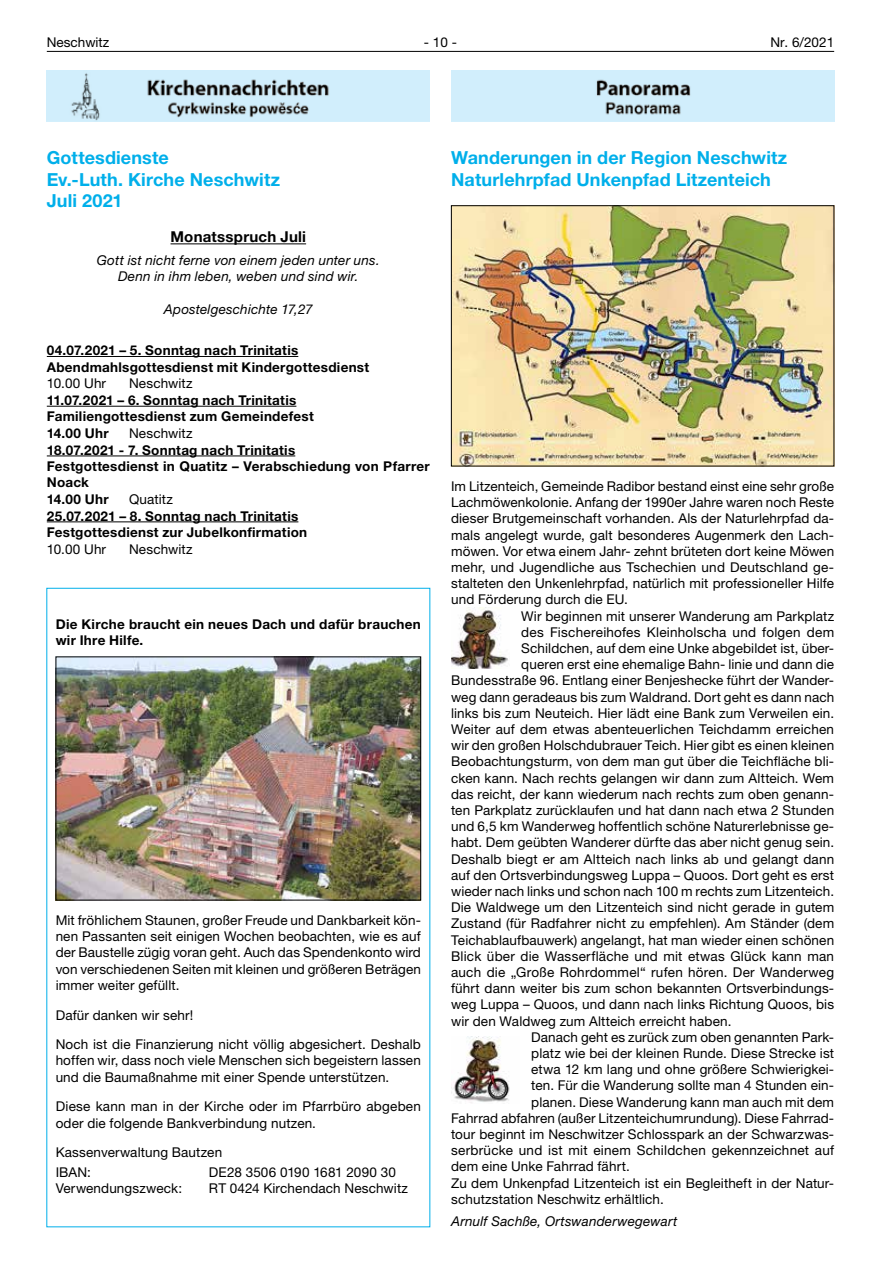
<style>
.page{position:relative;width:881px;height:1263px;background:#fff}
.page>*{position:absolute;margin:0;border:0;box-sizing:border-box;transform-origin:0 0}
.t1{font:700 18px/21.6px "Helvetica Neue LT";letter-spacing:.005em;color:#00afea}
.t2{font:700 15px "Helvetica Neue LT";letter-spacing:.015em;color:#000}
.t3{font:13.5px/16.2px "Helvetica Neue LT";letter-spacing:.01em;color:#000;text-align:justify}
.t4{font:700 13.5px/16.5px "Helvetica Neue LT";letter-spacing:.02em;color:#000}
.t5{font:italic 13.5px/16.2px "Helvetica Neue LT";letter-spacing:.015em;color:#000;text-align:center}
</style>
<div class="page">
<hr style="left:47px;top:51px;width:786px;height:1px;background:#000">
<img style="left:451px;top:70px;width:382px;height:51px">
<img style="left:453px;top:207px;width:378px;height:257px">
<div style="left:451px;top:205px;width:382px;height:261px;border:1px solid #000"></div>
<hr style="left:170px;top:243px;width:136px;height:1px;background:#000">
<img style="left:47px;top:70px;width:382px;height:51px">
<hr style="left:47px;top:356px;width:251px;height:1px;background:#000">
<hr style="left:47px;top:406px;width:249px;height:1px;background:#000">
<hr style="left:47px;top:456px;width:248px;height:1px;background:#000">
<hr style="left:47px;top:521px;width:251px;height:1px;background:#000">
<img style="left:58px;top:659px;width:361px;height:239px">
<div style="left:56px;top:657px;width:365px;height:243px;border:1px solid #000"></div>
<img style="left:451px;top:608px;width:57px;height:61px">
<img style="left:451px;top:1036px;width:59px;height:67px">
<p class="t3" style="left:47px;top:34px;width:64px">Neschwitz</p>
<p class="t3" style="left:424px;top:34px;width:35px">- 10 -</p>
<p class="t3" style="left:770px;top:34px;width:65px">Nr. 6/2021</p>
<h1 class="t1" style="left:47px;top:147px;width:234px">Gottesdienste<br>Ev.-Luth. Kirche Neschwitz<br>Juli 2021</h1>
<p class="t2" style="left:170px;top:228px;width:137px">Monatsspruch Juli</p>
<p class="t5" style="left:97px;top:252px;width:284px">Gott ist nicht ferne von einem jeden unter uns.<br>Denn in ihm leben, weben und sind wir.</p>
<p class="t5" style="left:164px;top:300px;width:150px">Apostelgeschichte 17,27</p>
<p class="t4" style="left:47px;top:342px;width:324px">04.07.2021 – 5. Sonntag nach Trinitatis<br>Abendmahlsgottesdienst mit Kindergottesdienst</p>
<p class="t3" style="left:47px;top:375px;width:61px">10.00 Uhr</p>
<p class="t3" style="left:129px;top:375px;width:65px">Neschwitz</p>
<p class="t4" style="left:47px;top:391px;width:268px">11.07.2021 – 6. Sonntag nach Trinitatis<br>Familiengottesdienst zum Gemeindefest<br>14.00 Uhr</p>
<p class="t3" style="left:129px;top:425px;width:65px">Neschwitz</p>
<p class="t4" style="left:47px;top:441px;width:384px">18.07.2021 - 7. Sonntag nach Trinitatis<br>Festgottesdienst in Quatitz – Verabschiedung von Pfarrer<br>Noack<br>14.00 Uhr</p>
<p class="t3" style="left:129px;top:491px;width:45px">Quatitz</p>
<p class="t4" style="left:47px;top:507px;width:262px">25.07.2021 – 8. Sonntag nach Trinitatis<br>Festgottesdienst zur Jubelkonfirmation</p>
<p class="t3" style="left:47px;top:541px;width:61px">10.00 Uhr</p>
<p class="t3" style="left:129px;top:541px;width:65px">Neschwitz</p>
<p class="t4" style="left:56px;top:616px;width:366px">Die Kirche braucht ein neues Dach und dafür brauchen wir Ihre Hilfe.</p>
<p class="t3" style="left:56px;top:912px;width:366px">Mit fröhlichem Staunen, großer Freude und Dankbarkeit kön&shy;nen Passanten seit einigen Wochen beobachten, wie es auf der Baustelle zügig voran geht. Auch das Spendenkonto wird von verschiedenen Seiten mit kleinen und größeren Beträgen immer weiter gefüllt.</p>
<p class="t3" style="left:56px;top:1006px;width:139px">Dafür danken wir sehr!</p>
<p class="t3" style="left:56px;top:1036px;width:366px">Noch ist die Finanzierung nicht völlig abgesichert. Deshalb hoffen wir, dass noch viele Menschen sich begeistern lassen und die Baumaßnahme mit einer Spende unterstützen.</p>
<p class="t3" style="left:56px;top:1098px;width:366px">Diese kann man in der Kirche oder im Pfarrbüro abgeben oder die folgende Bankverbindung nutzen.</p>
<p class="t3" style="left:56px;top:1142px;width:168px;line-height:19.6px">Kassenverwaltung Bautzen<br>IBAN:</p>
<p class="t3" style="left:209px;top:1164px;width:188px">DE28 3506 0190 1681 2090 30</p>
<p class="t3" style="left:56px;top:1180px;width:128px">Verwendungszweck:</p>
<p class="t3" style="left:209px;top:1180px;width:200px">RT 0424 Kirchendach Neschwitz</p>
<h1 class="t1" style="left:451px;top:147px;width:337px">Wanderungen in der Region Neschwitz<br>Naturlehrpfad Unkenpfad Litzenteich</h1>
<p class="t3" style="left:451px;top:478px;width:384px">Im Litzenteich, Gemeinde Radibor bestand einst eine sehr große</p>
<p class="t3" style="left:451px;top:494px;width:384px">Lachmöwenkolonie. Anfang der 1990er Jahre waren noch Reste</p>
<p class="t3" style="left:451px;top:510px;width:384px">dieser Brutgemeinschaft vorhanden. Als der Naturlehrpfad da-</p>
<p class="t3" style="left:451px;top:526px;width:384px">mals angelegt wurde, galt besonderes Augenmerk den Lach-</p>
<p class="t3" style="left:451px;top:543px;width:384px">möwen. Vor etwa einem Jahr- zehnt brüteten dort keine Möwen</p>
<p class="t3" style="left:451px;top:559px;width:384px">mehr, und Jugendliche aus Tschechien und Deutschland ge-</p>
<p class="t3" style="left:451px;top:575px;width:384px">stalteten den Unkenlehrpfad, natürlich mit professioneller Hilfe</p>
<p class="t3" style="left:451px;top:591px;width:178px">und Förderung durch die EU.</p>
<p class="t3" style="left:521px;top:607px;width:314px">Wir beginnen mit unserer Wanderung am Parkplatz</p>
<p class="t3" style="left:521px;top:624px;width:314px">des Fischereihofes Kleinholscha und folgen dem</p>
<p class="t3" style="left:521px;top:640px;width:314px">Schildchen, auf dem eine Unke abgebildet ist, über-</p>
<p class="t3" style="left:521px;top:656px;width:314px">queren erst eine ehemalige Bahn- linie und dann die</p>
<p class="t3" style="left:451px;top:672px;width:384px">Bundesstraße 96. Entlang einer Benjeshecke führt der Wander-</p>
<p class="t3" style="left:451px;top:688px;width:384px">weg dann geradeaus bis zum Waldrand. Dort geht es dann nach</p>
<p class="t3" style="left:451px;top:705px;width:384px">links bis zum Neuteich. Hier lädt eine Bank zum Verweilen ein.</p>
<p class="t3" style="left:451px;top:721px;width:384px">Weiter auf dem etwas abenteuerlichen Teichdamm erreichen</p>
<p class="t3" style="left:451px;top:737px;width:384px">wir den großen Holschdubrauer Teich. Hier gibt es einen kleinen</p>
<p class="t3" style="left:451px;top:753px;width:384px">Beobachtungsturm, von dem man gut über die Teichfläche bli-</p>
<p class="t3" style="left:451px;top:769px;width:384px">cken kann. Nach rechts gelangen wir dann zum Altteich. Wem</p>
<p class="t3" style="left:451px;top:786px;width:384px">das reicht, der kann wiederum nach rechts zum oben genann-</p>
<p class="t3" style="left:451px;top:802px;width:384px">ten Parkplatz zurücklaufen und hat dann nach etwa 2 Stunden</p>
<p class="t3" style="left:451px;top:818px;width:384px">und 6,5 km Wanderweg hoffentlich schöne Naturerlebnisse ge-</p>
<p class="t3" style="left:451px;top:834px;width:384px">habt. Dem geübten Wanderer dürfte das aber nicht genug sein.</p>
<p class="t3" style="left:451px;top:850px;width:384px">Deshalb biegt er am Altteich nach links ab und gelangt dann</p>
<p class="t3" style="left:451px;top:867px;width:384px">auf den Ortsverbindungsweg Luppa – Quoos. Dort geht es erst</p>
<p class="t3" style="left:451px;top:883px;width:384px">wieder nach links und schon nach 100 m rechts zum Litzenteich.</p>
<p class="t3" style="left:451px;top:899px;width:384px">Die Waldwege um den Litzenteich sind nicht gerade in gutem</p>
<p class="t3" style="left:451px;top:915px;width:384px">Zustand (für Radfahrer nicht zu empfehlen). Am Ständer (dem</p>
<p class="t3" style="left:451px;top:931px;width:384px">Teichablaufbauwerk) angelangt, hat man wieder einen schönen</p>
<p class="t3" style="left:451px;top:948px;width:384px">Blick über die Wasserfläche und mit etwas Glück kann man</p>
<p class="t3" style="left:451px;top:964px;width:384px">auch die „Große Rohrdommel“ rufen hören. Der Wanderweg</p>
<p class="t3" style="left:451px;top:980px;width:384px">führt dann weiter bis zum schon bekannten Ortsverbindungs-</p>
<p class="t3" style="left:451px;top:996px;width:384px">weg Luppa – Quoos, und dann nach links Richtung Quoos, bis</p>
<p class="t3" style="left:451px;top:1012px;width:282px">wir den Waldweg zum Altteich erreicht haben.</p>
<p class="t3" style="left:531px;top:1029px;width:304px">Danach geht es zurück zum oben genannten Park-</p>
<p class="t3" style="left:531px;top:1045px;width:304px">platz wie bei der kleinen Runde. Diese Strecke ist</p>
<p class="t3" style="left:531px;top:1061px;width:304px">etwa 12 km lang und ohne größere Schwierigkei-</p>
<p class="t3" style="left:531px;top:1077px;width:304px">ten. Für die Wanderung sollte man 4 Stunden ein-</p>
<p class="t3" style="left:531px;top:1093px;width:304px">planen. Diese Wanderung kann man auch mit dem</p>
<p class="t3" style="left:451px;top:1110px;width:384px">Fahrrad abfahren (außer Litzenteichumrundung). Diese Fahrrad-</p>
<p class="t3" style="left:451px;top:1126px;width:384px">tour beginnt im Neschwitzer Schlosspark an der Schwarzwas-</p>
<p class="t3" style="left:451px;top:1142px;width:384px">serbrücke und ist mit einem Schildchen gekennzeichnet auf</p>
<p class="t3" style="left:451px;top:1158px;width:180px">dem eine Unke Fahrrad fährt.</p>
<p class="t3" style="left:451px;top:1174px;width:384px">Zu dem Unkenpfad Litzenteich ist ein Begleitheft in der Natur-</p>
<p class="t3" style="left:451px;top:1191px;width:214px">schutzstation Neschwitz erhältlich.</p>
<p class="t5" style="left:451px;top:1213px;width:228px">Arnulf Sachße, Ortswanderwegewart</p>
</div>
